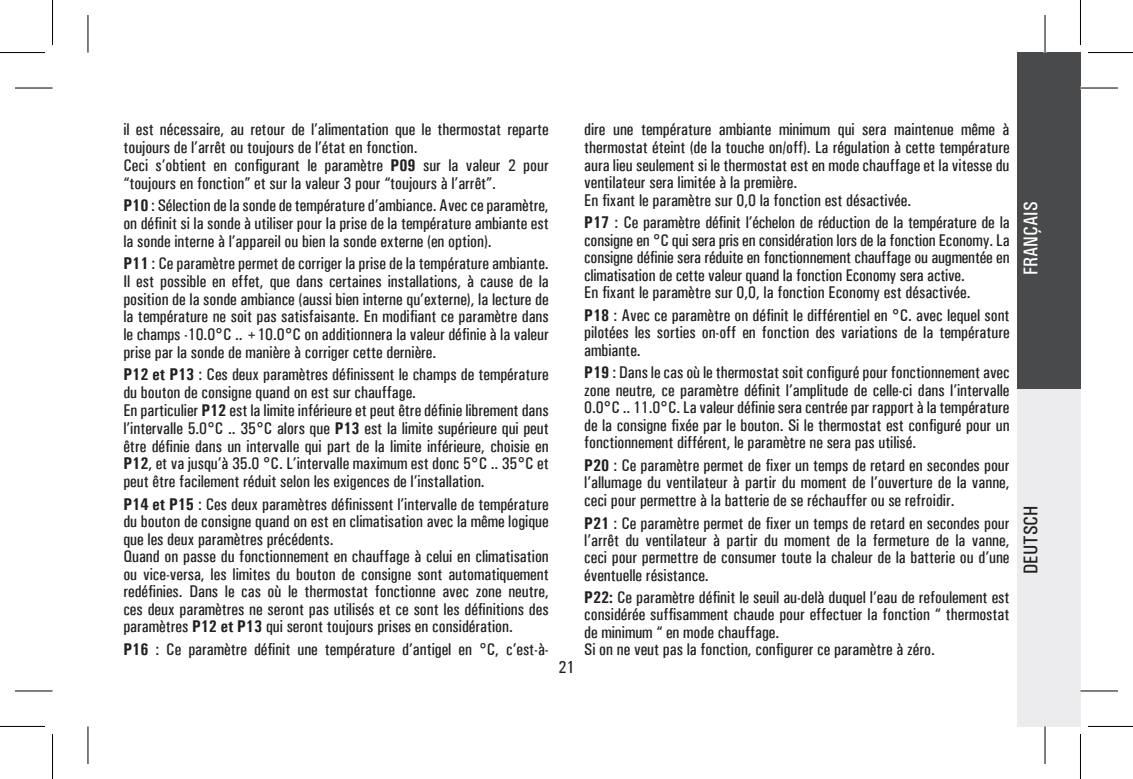
<style>
.page{position:relative;width:1133px;height:779px;background:#fff}
.page>*{position:absolute;margin:0;border:0;box-sizing:border-box;transform-origin:0 0}
.t1{font:500 condensed 20px "Univers";color:#fff}
.t2{font:500 condensed 20px "Univers";color:#231f20}
.t3{font:500 condensed 17.5px "Univers";color:#231f20}
.t4{font:500 condensed 17px/17.5px "Univers";color:#231f20}
.s1{font-weight:700}
</style>
<div class="page">
<div style="left:1016px;top:388px;width:64px;height:338px;background:#ececee"></div>
<div style="left:1016px;top:52px;width:64px;height:336px;background:#494a4b"></div>
<hr style="left:15px;top:88px;width:37px;height:1px;background:#000">
<hr style="left:1080px;top:88px;width:38px;height:1px;background:#000">
<hr style="left:15px;top:690px;width:37px;height:1px;background:#000">
<hr style="left:1080px;top:690px;width:38px;height:1px;background:#000">
<hr style="left:88px;top:15px;width:1px;height:37px;background:#000">
<hr style="left:88px;top:726px;width:1px;height:37px;background:#000">
<hr style="left:1044px;top:15px;width:1px;height:37px;background:#000">
<hr style="left:1044px;top:726px;width:1px;height:37px;background:#000">
<hr style="left:0;top:52px;width:45px;height:1px;background:#000">
<hr style="left:1088px;top:52px;width:45px;height:1px;background:#000">
<hr style="left:0;top:725px;width:45px;height:1px;background:#000">
<hr style="left:1088px;top:725px;width:45px;height:1px;background:#000">
<hr style="left:52px;top:0;width:1px;height:45px;background:#000">
<hr style="left:52px;top:733px;width:1px;height:45px;background:#000">
<hr style="left:1080px;top:0;width:1px;height:45px;background:#000">
<hr style="left:1080px;top:733px;width:1px;height:45px;background:#000">
<p class="t4" style="left:123px;top:120px;width:427px">il est nécessaire, au retour de l’alimentation que le thermostat reparte toujours de l’arrêt ou toujours de l’état en fonction.<br>Ceci s’obtient en configurant le paramètre <span class="s1">P09</span> sur la valeur 2 pour “toujours en fonction” et sur la valeur 3 pour “toujours à l’arrêt”.</p>
<p class="t4" style="left:123px;top:196px;width:427px;text-align:justify"><span class="s1">P10</span> : Sélection de la sonde de température d’ambiance. Avec ce paramètre, on définit si la sonde à utiliser pour la prise de la température ambiante est la sonde interne à l’appareil ou bien la sonde externe (en option).</p>
<p class="t4" style="left:123px;top:254px;width:427px;text-align:justify"><span class="s1">P11</span> : Ce paramètre permet de corriger la prise de la température ambiante.<br>Il est possible en effet, que dans certaines installations, à cause de la position de la sonde ambiance (aussi bien interne qu’externe), la lecture de la température ne soit pas satisfaisante. En modifiant ce paramètre dans le champs -10.0°C .. +10.0°C on additionnera la valeur définie à la valeur prise par la sonde de manière à corriger cette dernière.</p>
<p class="t4" style="left:123px;top:365px;width:427px"><span class="s1">P12 et P13</span> : Ces deux paramètres définissent le champs de température du bouton de consigne quand on est sur chauffage.<br>En particulier <span class="s1">P12</span> est la limite inférieure et peut être définie librement dans l’intervalle 5.0°C .. 35°C alors que <span class="s1">P13</span> est la limite supérieure qui peut être définie dans un intervalle qui part de la limite inférieure, choisie en <span class="s1">P12</span>, et va jusqu’à 35.0 °C. L’intervalle maximum est donc 5°C .. 35°C et peut être facilement réduit selon les exigences de l’installation.</p>
<p class="t4" style="left:123px;top:495px;width:427px"><span class="s1">P14 et P15</span> : Ces deux paramètres définissent l’intervalle de température du bouton de consigne quand on est en climatisation avec la même logique que les deux paramètres précédents.<br>Quand on passe du fonctionnement en chauffage à celui en climatisation ou vice-versa, les limites du bouton de consigne sont automatiquement redéfinies. Dans le cas où le thermostat fonctionne avec zone neutre, ces deux paramètres ne seront pas utilisés et ce sont les définitions des paramètres <span class="s1">P12 et P13</span> qui seront toujours prises en considération.</p>
<p class="t4" style="left:123px;top:640px;width:427px"><span class="s1">P16</span> : Ce paramètre définit une température d’antigel en °C, c’est-à-</p>
<p class="t3" style="left:558px;top:656px;width:18px">21</p>
<p class="t4" style="left:584px;top:121px;width:427px">dire une température ambiante minimum qui sera maintenue même à thermostat éteint (de la touche on/off). La régulation à cette température aura lieu seulement si le thermostat est en mode chauffage et la vitesse du ventilateur sera limitée à la première.<br>En fixant le paramètre sur 0,0 la fonction est désactivée.</p>
<p class="t4" style="left:584px;top:214px;width:427px"><span class="s1">P17</span> : Ce paramètre définit l’échelon de réduction de la température de la consigne en °C qui sera pris en considération lors de la fonction Economy. La consigne définie sera réduite en fonctionnement chauffage ou augmentée en climatisation de cette valeur quand la fonction Economy sera active.<br>En fixant le paramètre sur 0,0, la fonction Economy est désactivée.</p>
<p class="t4" style="left:584px;top:306px;width:427px;text-align:justify"><span class="s1">P18</span> : Avec ce paramètre on définit le différentiel en °C. avec lequel sont pilotées les sorties on-off en fonction des variations de la température ambiante.</p>
<p class="t4" style="left:584px;top:364px;width:427px;text-align:justify"><span class="s1">P19</span> : Dans le cas où le thermostat soit configuré pour fonctionnement avec zone neutre, ce paramètre définit l’amplitude de celle-ci dans l’intervalle 0.0°C .. 11.0°C. La valeur définie sera centrée par rapport à la température de la consigne fixée par le bouton. Si le thermostat est configuré pour un fonctionnement différent, le paramètre ne sera pas utilisé.</p>
<p class="t4" style="left:584px;top:456px;width:427px;text-align:justify"><span class="s1">P20</span> : Ce paramètre permet de fixer un temps de retard en secondes pour l’allumage du ventilateur à partir du moment de l’ouverture de la vanne, ceci pour permettre à la batterie de se réchauffer ou se refroidir.</p>
<p class="t4" style="left:584px;top:514px;width:427px;text-align:justify"><span class="s1">P21</span> : Ce paramètre permet de fixer un temps de retard en secondes pour l’arrêt du ventilateur à partir du moment de la fermeture de la vanne, ceci pour permettre de consumer toute la chaleur de la batterie ou d’une éventuelle résistance.</p>
<p class="t4" style="left:584px;top:588px;width:427px"><span class="s1">P22:</span> Ce paramètre définit le seuil au-delà duquel l’eau de refoulement est considérée suffisamment chaude pour effectuer la fonction “ thermostat de minimum “ en mode chauffage.<br>Si on ne veut pas la fonction, configurer ce paramètre à zéro.</p>
<p class="t1" style="left:1019px;top:275px;width:75px;rotate:-90deg">FRANÇAIS</p>
<p class="t2" style="left:1019px;top:574px;width:70px;rotate:-90deg">DEUTSCH</p>
</div>
